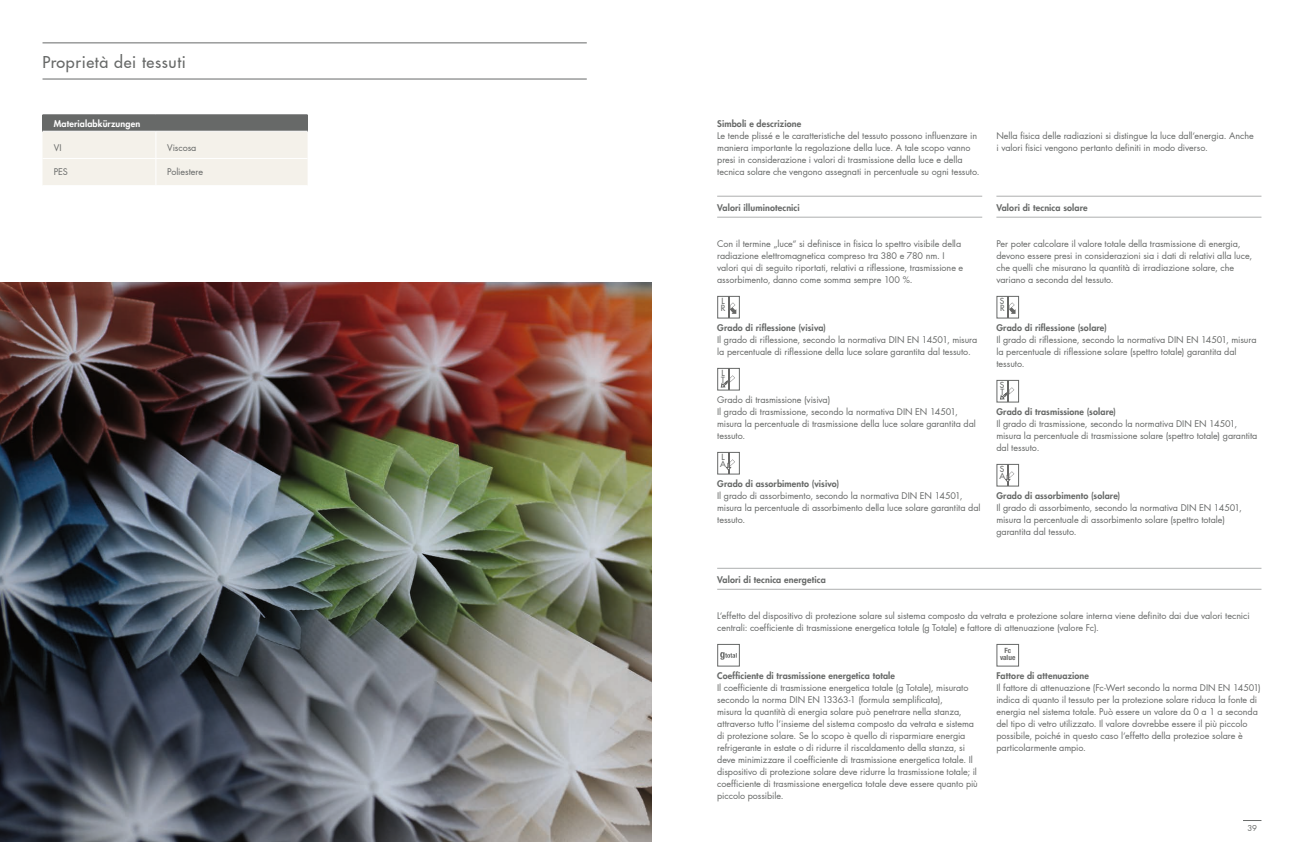
<style>
.page{position:relative;width:1304px;height:842px;background:#fff}
.page>*{position:absolute;margin:0;border:0;box-sizing:border-box;transform-origin:0 0}
.Headline{font:500 16px "Futura LT Pro";letter-spacing:.04em;color:#676968}
.Fließtext{font:9px/12px "Futura LT Pro";letter-spacing:-.005em;color:#676968}
.Fließtext-2{font:800 9px "Futura LT Pro";letter-spacing:.015em;color:#676968}
.Fließtext-3{font:800 9px "Futura LT Pro";letter-spacing:.015em;color:#fff}
.t1{font:500 8.3px "Futura LT Pro";color:#676968}
.t2{font:8px "Futura LT Pro";color:#676968}
.t3{font:700 condensed 7.2px/7.2px "Helvetica Neue LT Std";color:#686867;text-align:center}
</style>
<div class="page">
<img style="left:0;top:283px;width:652px;height:559px">
<svg style="left:1243px;top:820px;width:18px;height:1px"></svg>
<hr style="left:43px;top:43px;width:544px;height:1px;background:#676968">
<hr style="left:43px;top:79px;width:544px;height:1px;background:#676968">
<div style="left:43px;top:115px;width:265px;height:16px;background:#676968"></div>
<div style="left:43px;top:132px;width:265px;height:53px;background:#f4f1ea"></div>
<svg style="left:728px;top:298px;width:8px;height:19px"></svg>
<div style="left:717px;top:296px;width:23px;height:23px;border:1px solid #676968"></div>
<svg style="left:721px;top:370px;width:14px;height:19px"></svg>
<div style="left:717px;top:368px;width:23px;height:23px;border:1px solid #676968"></div>
<svg style="left:726px;top:454px;width:9px;height:19px"></svg>
<div style="left:717px;top:452px;width:23px;height:23px;border:1px solid #676968"></div>
<svg style="left:1007px;top:298px;width:9px;height:19px"></svg>
<div style="left:996px;top:296px;width:23px;height:23px;border:1px solid #676968"></div>
<svg style="left:1000px;top:382px;width:14px;height:19px"></svg>
<div style="left:996px;top:380px;width:23px;height:23px;border:1px solid #676968"></div>
<svg style="left:1005px;top:466px;width:9px;height:19px"></svg>
<div style="left:996px;top:464px;width:23px;height:23px;border:1px solid #676968"></div>
<svg style="left:717px;top:643px;width:23px;height:24px"></svg>
<svg style="left:996px;top:643px;width:24px;height:24px"></svg>
<hr style="left:717px;top:217px;width:265px;height:1px;background:#adafaf">
<hr style="left:717px;top:589px;width:544px;height:1px;background:#adafaf">
<hr style="left:996px;top:217px;width:265px;height:1px;background:#adafaf">
<hr style="left:717px;top:196px;width:265px;height:1px;background:#adafaf">
<hr style="left:717px;top:568px;width:544px;height:1px;background:#adafaf">
<hr style="left:996px;top:196px;width:265px;height:1px;background:#adafaf">
<p class="Headline" style="left:43px;top:50px;width:145px">Proprietà dei tessuti</p>
<p class="Fließtext-3" style="left:54px;top:116px;width:88px">Materialabkürzungen</p>
<p class="Fließtext" style="left:54px;top:141px;width:9px">VI</p>
<p class="Fließtext" style="left:167px;top:141px;width:31px">Viscosa</p>
<p class="Fließtext" style="left:54px;top:165px;width:15px">PES</p>
<p class="Fließtext" style="left:167px;top:165px;width:37px">Poliestere</p>
<p class="Fließtext-2" style="left:717px;top:116px;width:86px">Simboli e descrizione</p>
<p class="Fließtext" style="left:717px;top:129px;width:264px">Le tende plissé e le caratteristiche del tessuto possono influenzare in maniera importante la regolazione della luce. A tale scopo vanno presi in considerazione i valori di trasmissione della luce e della tecnica solare che vengono assegnati in percentuale su ogni tessuto.</p>
<p class="Fließtext" style="left:996px;top:129px;width:259px">Nella fisica delle radiazioni si distingue la luce dall‘energia. Anche i valori fisici vengono pertanto definiti in modo diverso.</p>
<p class="Fließtext-2" style="left:717px;top:200px;width:84px">Valori illuminotecnici</p>
<p class="Fließtext" style="left:717px;top:237px;width:248px">Con il termine „luce“ si definisce in fisica lo spettro visibile della radiazione elettromagnetica compreso tra 380 e 780 nm. I valori qui di seguito riportati, relativi a riflessione, trasmissione e assorbimento, danno come somma sempre 100 %.</p>
<p class="t1" style="left:721px;top:295px;width:5px">L</p>
<p class="t1" style="left:721px;top:302px;width:6px">R</p>
<p class="Fließtext-2" style="left:717px;top:320px;width:110px">Grado di riflessione (visiva)</p>
<p class="Fließtext" style="left:717px;top:333px;width:262px">Il grado di riflessione, secondo la normativa DIN EN 14501, misura la percentuale di riflessione della luce solare garantita dal tessuto.</p>
<p class="t1" style="left:721px;top:367px;width:5px">L</p>
<p class="t1" style="left:721px;top:374px;width:5px">T</p>
<p class="Fließtext" style="left:717px;top:393px;width:115px">Grado di trasmissione (visiva)</p>
<p class="Fließtext" style="left:717px;top:405px;width:260px">Il grado di trasmissione, secondo la normativa DIN EN 14501, misura la percentuale di trasmissione della luce solare garantita dal tessuto.</p>
<p class="t1" style="left:721px;top:451px;width:5px">L</p>
<p class="t1" style="left:720px;top:458px;width:7px">A</p>
<p class="Fließtext-2" style="left:717px;top:476px;width:124px">Grado di assorbimento (visivo)</p>
<p class="Fließtext" style="left:717px;top:489px;width:265px">Il grado di assorbimento, secondo la normativa DIN EN 14501, misura la percentuale di assorbimento della luce solare garantita dal tessuto.</p>
<p class="Fließtext-2" style="left:717px;top:572px;width:110px">Valori di tecnica energetica</p>
<p class="Fließtext-2" style="left:996px;top:200px;width:93px">Valori di tecnica solare</p>
<p class="Fließtext" style="left:996px;top:237px;width:257px">Per poter calcolare il valore totale della trasmissione di energia, devono essere presi in considerazioni sia i dati di relativi alla luce, che quelli che misurano la quantità di irradiazione solare, che variano a seconda del tessuto.</p>
<p class="t1" style="left:1000px;top:295px;width:6px">S</p>
<p class="t1" style="left:1000px;top:302px;width:6px">R</p>
<p class="Fließtext-2" style="left:996px;top:320px;width:112px">Grado di riflessione (solare)</p>
<p class="Fließtext" style="left:996px;top:333px;width:262px">Il grado di riflessione, secondo la normativa DIN EN 14501, misura la percentuale di riflessione solare (spettro totale) garantita dal tessuto.</p>
<p class="t1" style="left:1000px;top:379px;width:6px">S</p>
<p class="t1" style="left:1000px;top:386px;width:5px">T</p>
<p class="Fließtext-2" style="left:996px;top:404px;width:121px">Grado di trasmissione (solare)</p>
<p class="Fließtext" style="left:996px;top:417px;width:262px">Il grado di trasmissione, secondo la normativa DIN EN 14501, misura la percentuale di trasmissione solare (spettro totale) garantita dal tessuto.</p>
<p class="t1" style="left:1000px;top:463px;width:6px">S</p>
<p class="t1" style="left:999px;top:470px;width:7px">A</p>
<p class="Fließtext-2" style="left:996px;top:488px;width:125px">Grado di assorbimento (solare)</p>
<p class="Fließtext" style="left:996px;top:501px;width:247px">Il grado di assorbimento, secondo la normativa DIN EN 14501, misura la percentuale di assorbimento solare (spettro totale) garantita dal tessuto.</p>
<p class="Fließtext" style="left:717px;top:609px;width:534px">L‘effetto del dispositivo di protezione solare sul sistema composto da vetrata e protezione solare interna viene definito dai due valori tecnici centrali: coefficiente di trasmissione energetica totale (g Totale) e fattore di attenuazione (valore Fc).</p>
<p class="Fließtext-2" style="left:717px;top:668px;width:179px">Coefficiente di trasmissione energetica totale</p>
<p class="Fließtext" style="left:717px;top:681px;width:262px">Il coefficiente di trasmissione energetica totale (g Totale), misurato secondo la norma DIN EN 13363-1 (formula semplificata),<br>misura la quantità di energia solare può penetrare nella stanza, attraverso tutto l‘insieme del sistema composto da vetrata e sistema di protezione solare. Se lo scopo è quello di risparmiare energia refrigerante in estate o di ridurre il riscaldamento della stanza, si deve minimizzare il coefficiente di trasmissione energetica totale. Il dispositivo di protezione solare deve ridurre la trasmissione totale; il coefficiente di trasmissione energetica totale deve essere quanto più piccolo possibile.</p>
<p class="t3" style="left:1000px;top:647px;width:17px">Fc value</p>
<p class="Fließtext-2" style="left:996px;top:668px;width:94px">Fattore di attenuazione</p>
<p class="Fließtext" style="left:996px;top:681px;width:266px">Il fattore di attenuazione (Fc-Wert secondo la norma DIN EN 14501) indica di quanto il tessuto per la protezione solare riduca la fonte di energia nel sistema totale. Può essere un valore da 0 a 1 a seconda del tipo di vetro utilizzato. Il valore dovrebbe essere il più piccolo possibile, poiché in questo caso l‘effetto della protezioe solare è particolarmente ampio.</p>
<p class="t2" style="left:1247px;top:822px;width:11px">39</p>
</div>
